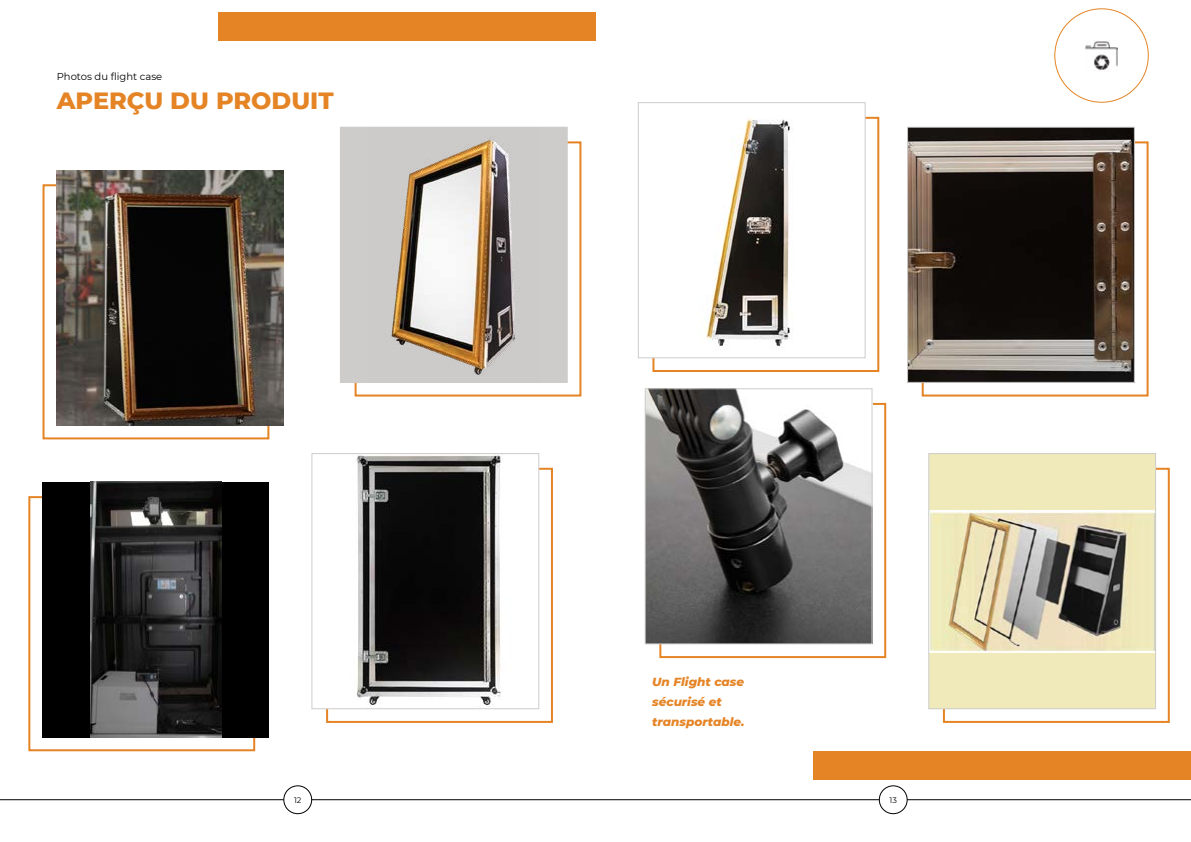
<style>
.page{position:relative;width:1191px;height:842px;background:#fff}
.page>*{position:absolute;margin:0;border:0;box-sizing:border-box;transform-origin:0 0}
.t1{font:800 24px "Montserrat";color:#e58425}
.t2{font:italic 800 12px/20px "Montserrat";color:#e58425}
.t3{font:10px "Montserrat";color:#000101}
.t4{font:8px "Montserrat";color:#000101}
</style>
<div class="page">
<div style="left:43px;top:184px;width:226px;height:255px;border:2px solid #e58425"></div>
<img style="left:57px;top:170px;width:226px;height:255px">
<div style="left:326px;top:468px;width:227px;height:255px;border:2px solid #e58425"></div>
<img style="left:326px;top:455px;width:211px;height:252px">
<div style="left:312px;top:453px;width:227px;height:256px;border:1px solid #cdcccb"></div>
<div style="left:354px;top:141px;width:227px;height:256px;border:2px solid #e58425"></div>
<div style="left:340px;top:127px;width:227px;height:255px;background:#cdcccb"></div>
<img style="left:391px;top:138px;width:127px;height:237px">
<div style="left:28px;top:496px;width:227px;height:255px;border:2px solid #e58425"></div>
<div style="left:43px;top:482px;width:226px;height:255px;background:#000"></div>
<img style="left:90px;top:482px;width:132px;height:255px">
<div style="left:652px;top:117px;width:227px;height:255px;border:2px solid #e58425"></div>
<div style="left:638px;top:103px;width:227px;height:255px;background:#fff"></div>
<img style="left:703px;top:118px;width:91px;height:232px">
<div style="left:638px;top:103px;width:227px;height:255px;border:1px solid #cdcccb"></div>
<div style="left:921px;top:141px;width:227px;height:256px;border:2px solid #e58425"></div>
<img style="left:909px;top:129px;width:223px;height:251px">
<div style="left:907px;top:127px;width:227px;height:255px;border:1px solid #cdcccb"></div>
<div style="left:659px;top:403px;width:227px;height:255px;border:2px solid #e58425"></div>
<img style="left:647px;top:391px;width:223px;height:251px">
<div style="left:645px;top:389px;width:227px;height:255px;border:1px solid #cdcccb"></div>
<div style="left:943px;top:468px;width:226px;height:255px;border:2px solid #e58425"></div>
<div style="left:928px;top:454px;width:227px;height:255px;background:#f0eaba"></div>
<img style="left:930px;top:510px;width:223px;height:142px">
<div style="left:928px;top:453px;width:227px;height:256px;border:1px solid #cdcccb"></div>
<div style="left:814px;top:751px;width:377px;height:29px;background:#e58425"></div>
<div style="left:218px;top:13px;width:377px;height:28px;background:#e58425"></div>
<img style="left:1086px;top:40px;width:31px;height:31px">
<hr style="left:0;top:799px;width:1191px;height:1px;background:#000101">
<div style="left:879px;top:786px;width:28px;height:28px;background:#fff;border-radius:50%"></div>
<div style="left:879px;top:785px;width:28px;height:29px;border:1px solid #000101;border-radius:50%"></div>
<div style="left:284px;top:786px;width:28px;height:28px;background:#fff;border-radius:50%"></div>
<div style="left:283px;top:785px;width:29px;height:29px;border:1px solid #000101;border-radius:50%"></div>
<p class="t3" style="left:57px;top:69px;width:107px">Photos du flight case</p>
<h1 class="t1" style="left:57px;top:83px;width:278px">APERÇU DU PRODUIT</h1>
<p class="t2" style="left:652px;top:671px;width:94px">Un Flight case sécurisé et transportable.</p>
<p class="t4" style="left:294px;top:794px;width:9px">12</p>
<p class="t4" style="left:889px;top:794px;width:9px">13</p>
</div>
